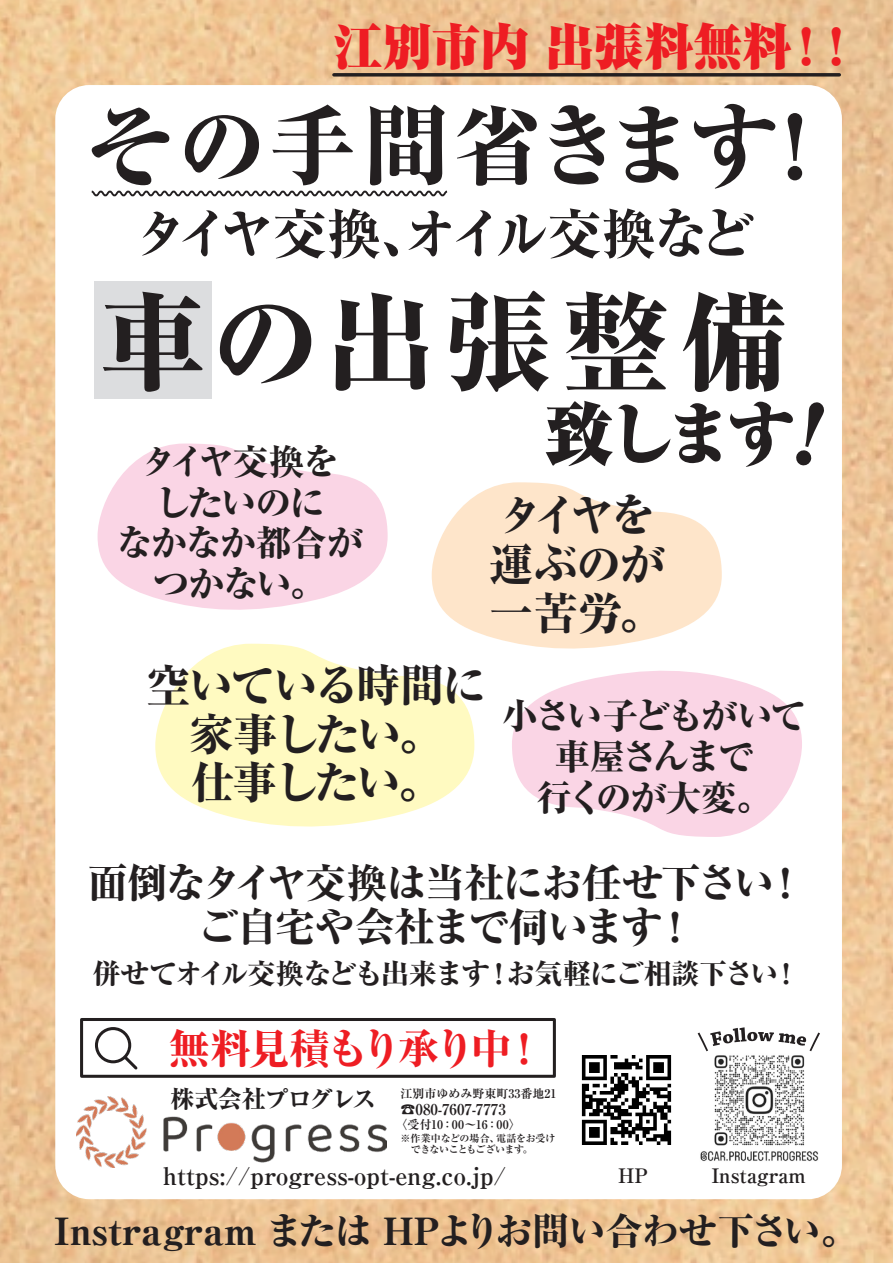
<style>
.page{position:relative;width:893px;height:1263px;background:#fff}
.page>*{position:absolute;margin:0;border:0;box-sizing:border-box;transform-origin:0 0}
.t1{font:800 108.3px "Ryumin Pro";letter-spacing:.08em;color:#231f20}
.t2{font:800 87.9px "Ryumin Pro";letter-spacing:.035em;color:#231f20}
.t3{font:900 67.65px "Ryumin Pro";color:#231f20}
.t4{font:800 54.15px "Ryumin Pro";letter-spacing:-.095em;color:#231f20}
.t5{font:900 48.9px "Ryumin Pro";color:#ee1d23}
.t6{font:800 44.7px/48.8px "Ryumin Pro";letter-spacing:-.055em;color:#231f20;text-align:center}
.t7{font:800 44.7px/48.8px "Ryumin Pro";letter-spacing:-.025em;color:#231f20}
.t8{font:800 41.25px "Ryumin Pro";letter-spacing:-.085em;color:#ee1d23}
.t9{font:800 40.65px/44.7px "Ryumin Pro";letter-spacing:-.04em;color:#231f20;text-align:center}
.t10{font:800 37.5px "Ryumin Pro";letter-spacing:-.005em;color:#231f20}
.t11{font:800 35.7px/40.7px "Ryumin Pro";letter-spacing:-.045em;color:#231f20;text-align:center}
.t12{font:800 35.7px/40.7px "Ryumin Pro";letter-spacing:-.08em;color:#231f20;text-align:center}
.t13{font:800 28.2px "Ryumin Pro";letter-spacing:-.04em;color:#231f20}
.t14{font:700 24.15px "Ryumin Pro";color:#231f20}
.t15{font:800 24.15px "Ryumin Pro";letter-spacing:-.05em;color:#231f20}
.t16{font:700 19.95px "Ryumin Pro";color:#231f20}
.t17{font:700 15px "Ryumin Pro";color:#231f20}
.t18{font:700 12px "Ryumin Pro";color:#231f20}
.t19{font:700 10.05px/11.2px "Ryumin Pro";letter-spacing:-.03em;color:#231f20}
</style>
<div class="page">
<img style="left:0;top:0;width:893px;height:1263px">
<div style="left:55px;top:85px;width:787px;height:1114px;background:#fff;border-radius:34px"></div>
<img style="left:706px;top:1051px;width:106px;height:95px">
<img style="left:77px;top:1097px;width:309px;height:70px">
<svg style="left:698px;top:1027px;width:122px;height:24px"></svg>
<div style="left:94px;top:281px;width:117px;height:117px;background:#dcdddf"></div>
<svg style="left:334px;top:73px;width:505px;height:4px;background:#3d342e"></svg>
<svg style="left:98px;top:443px;width:290px;height:167px;fill:#fad5e5"></svg>
<svg style="left:512px;top:670px;width:290px;height:167px;fill:#fad5e5"></svg>
<svg style="left:432px;top:482px;width:290px;height:167px;fill:#fee5ca"></svg>
<svg style="left:155px;top:644px;width:319px;height:183px;fill:#fffac1"></svg>
<img style="left:700px;top:1151px;width:118px;height:10px">
<div style="left:80px;top:1018px;width:476px;height:60px;background:#fff;border:3px solid #231f20"></div>
<svg style="left:110px;top:1043px;width:28px;height:27px"></svg>
<div style="left:96px;top:1028px;width:34px;height:34px;background:#fff;border-radius:50%"></div>
<div style="left:95px;top:1027px;width:36px;height:36px;border:3px solid #231f20;border-radius:50%"></div>
<svg style="left:91px;top:190px;width:357px;height:7px"></svg>
<img style="left:581px;top:1055px;width:91px;height:90px">
<p class="t5" style="left:334px;top:7px;width:528px">江別市内 出張料無料！！</p>
<h2 class="t2" style="left:87px;top:77px;width:721px">その手間省きます!</h2>
<h3 class="t4" style="left:133px;top:191px;width:622px">タイヤ交換、オイル交換など</h3>
<h1 class="t1" style="left:98px;top:258px;width:690px">車の出張整備</h1>
<p class="t11" style="left:117px;top:439px;width:248px">タイヤ交換を<br>したいのに<br>なかなか都合がつかない。</p>
<h3 class="t3" style="left:545px;top:380px;width:251px">致します</h3>
<p class="t7" style="left:489px;top:488px;width:178px">タイヤを運ぶのが一苦労。</p>
<p class="t6" style="left:146px;top:657px;width:343px">空いている時間に家事したい。<br>仕事したい。</p>
<p class="t12" style="left:502px;top:693px;width:305px">小さい子どもがいて車屋さんまで<br>行くのが大変。</p>
<p class="t9" style="left:87px;top:857px;width:720px">面倒なタイヤ交換は当社にお任せ下さい！ご自宅や会社まで伺います！</p>
<p class="t13" style="left:93px;top:951px;width:709px">併せてオイル交換なども出来ます！お気軽にご相談下さい！</p>
<p class="t8" style="left:169px;top:1016px;width:378px">無料見積もり承り中！</p>
<p class="t15" style="left:170px;top:1080px;width:208px">株式会社プログレス</p>
<p class="t18" style="left:401px;top:1084px;width:157px">江別市ゆめみ野東町33番地21</p>
<p class="t17" style="left:401px;top:1098px;width:107px">☎080-7607-7773</p>
<p class="t19" style="left:401px;top:1132px;width:156px">※作業中などの場合、電話をお受け　できないこともございます。</p>
<p class="t18" style="left:395px;top:1115px;width:127px">〈受付10：00～16：00〉</p>
<p class="t14" style="left:163px;top:1157px;width:344px">https://progress-opt-eng.co.jp/</p>
<p class="t16" style="left:618px;top:1160px;width:31px">HP</p>
<p class="t16" style="left:712px;top:1160px;width:95px">Instagram</p>
<p class="t10" style="left:53px;top:1202px;width:806px">Instragram または HPよりお問い合わせ下さい。</p>
</div>
